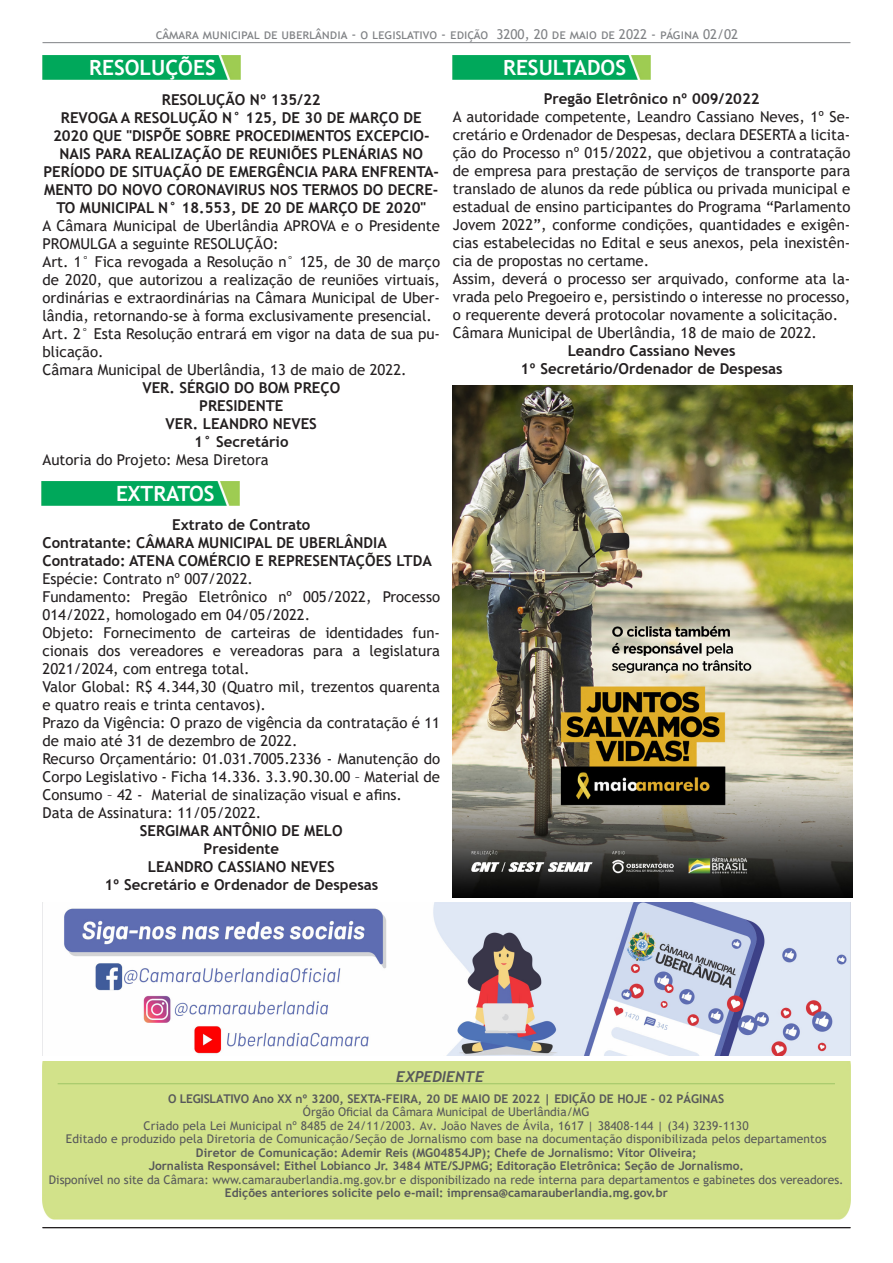
<style>
.page{position:relative;width:893px;height:1263px;background:#fff}
.page>*{position:absolute;margin:0;border:0;box-sizing:border-box;transform-origin:0 0}
.t1{font:700 21px "Trebuchet MS";color:#fff}
.t2{font:15px/18px "Trebuchet MS";color:#231f20}
.t3{font:700 15px/18px "Trebuchet MS";color:#231f20;text-align:center}
.t4{font:italic 700 15px "Trebuchet";color:#57585a}
.t5{font:13.5px "Trebuchet MS";color:#808285}
.t6{font:12px/13.5px "Trebuchet MS";letter-spacing:.01em;color:#57585a;text-align:center}
.t7{font:700 12px "Trebuchet MS";color:#57585a}
.s1{font-weight:700}
</style>
<div class="page">
<hr style="left:43px;top:42px;width:807px;height:1px;background:#808285">
<hr style="left:43px;top:1227px;width:807px;height:1px;background:#231f20">
<hr style="left:58px;top:1083px;width:777px;height:1px;background:#9ec566">
<img style="left:43px;top:55px;width:197px;height:24px">
<img style="left:41px;top:481px;width:198px;height:24px">
<img style="left:453px;top:55px;width:198px;height:24px">
<img style="left:64px;top:903px;width:786px;height:153px">
<img style="left:453px;top:386px;width:400px;height:511px">
<p class="t5" style="left:156px;top:26px;width:584px">câmara municipal de uberlândia - o legislativo - edição 3200, 20 de maio de 2022 - página 02/02</p>
<p class="t1" style="left:89px;top:55px;width:128px">RESOLUÇÕES</p>
<p class="t3" style="left:162px;top:91px;width:160px">RESOLUÇÃO Nº 135/22</p>
<p class="t3" style="left:43px;top:109px;width:397px">REVOGA A RESOLUÇÃO N° 125, DE 30 DE MARÇO DE 2020 QUE "DISPÕE SOBRE PROCEDIMENTOS EXCEPCIO-NAIS PARA REALIZAÇÃO DE REUNIÕES PLENÁRIAS NO PERÍODO DE SITUAÇÃO DE EMERGÊNCIA PARA ENFRENTA-MENTO DO NOVO CORONAVIRUS NOS TERMOS DO DECRE-TO MUNICIPAL N° 18.553, DE 20 DE MARÇO DE 2020"</p>
<p class="t2" style="left:43px;top:217px;width:399px">A Câmara Municipal de Uberlândia APROVA e o Presidente<br>PROMULGA a seguinte RESOLUÇÃO:</p>
<p class="t2" style="left:43px;top:253px;width:399px;text-align:justify">Art. 1° Fica revogada a Resolução n° 125, de 30 de março de 2020, que autorizou a realização de reuniões virtuais, ordinárias e extraordinárias na Câmara Municipal de Uber&shy;lândia, retornando-se à forma exclusivamente presencial.</p>
<p class="t2" style="left:43px;top:325px;width:399px">Art. 2° Esta Resolução entrará em vigor na data de sua pu&shy;blicação.</p>
<p class="t2" style="left:43px;top:361px;width:366px">Câmara Municipal de Uberlândia, 13 de maio de 2022.</p>
<p class="t3" style="left:142px;top:379px;width:199px">VER. SÉRGIO DO BOM PREÇO</p>
<p class="t3" style="left:199px;top:397px;width:86px">PRESIDENTE</p>
<p class="t3" style="left:166px;top:415px;width:153px">VER. LEANDRO NEVES</p>
<p class="t3" style="left:194px;top:433px;width:96px">1° Secretário</p>
<p class="t2" style="left:43px;top:451px;width:228px">Autoria do Projeto: Mesa Diretora</p>
<p class="t1" style="left:116px;top:481px;width:100px">EXTRATOS</p>
<p class="t3" style="left:172px;top:516px;width:140px">Extrato de Contrato</p>
<p class="t3" style="left:43px;top:534px;width:346px">Contratante: CÂMARA MUNICIPAL DE UBERLÂNDIA</p>
<p class="t3" style="left:43px;top:552px;width:391px">Contratado: ATENA COMÉRCIO E REPRESENTAÇÕES LTDA</p>
<p class="t2" style="left:43px;top:570px;width:212px">Espécie: Contrato nº 007/2022.</p>
<p class="t2" style="left:43px;top:588px;width:399px">Fundamento: Pregão Eletrônico nº 005/2022, Processo<br>014/2022, homologado em 04/05/2022.</p>
<p class="t2" style="left:43px;top:624px;width:399px;text-align:justify">Objeto: Fornecimento de carteiras de identidades fun&shy;cionais dos vereadores e vereadoras para a legislatura 2021/2024, com entrega total.</p>
<p class="t2" style="left:43px;top:678px;width:399px">Valor Global: R$ 4.344,30 (Quatro mil, trezentos quarenta e quatro reais e trinta centavos).</p>
<p class="t2" style="left:43px;top:714px;width:399px">Prazo da Vigência: O prazo de vigência da contratação é 11 de maio até 31 de dezembro de 2022.</p>
<p class="t2" style="left:43px;top:750px;width:399px;text-align:justify">Recurso Orçamentário: 01.031.7005.2336 - Manutenção do Corpo Legislativo - Ficha 14.336. 3.3.90.30.00 – Material de Consumo – 42 - Material de sinalização visual e afins.</p>
<p class="t2" style="left:43px;top:804px;width:220px">Data de Assinatura: 11/05/2022.</p>
<p class="t3" style="left:140px;top:822px;width:204px">SERGIMAR ANTÔNIO DE MELO</p>
<p class="t3" style="left:204px;top:840px;width:77px">Presidente</p>
<p class="t3" style="left:148px;top:858px;width:189px">LEANDRO CASSIANO NEVES</p>
<p class="t3" style="left:104px;top:876px;width:275px">1º Secretário e Ordenador de Despesas</p>
<p class="t1" style="left:503px;top:55px;width:124px">RESULTADOS</p>
<p class="t3" style="left:544px;top:90px;width:217px">Pregão Eletrônico nº 009/2022</p>
<p class="t2" style="left:453px;top:108px;width:399px;text-align:justify">A autoridade competente, Leandro Cassiano Neves, 1º Se&shy;cretário e Ordenador de Despesas, declara DESERTA a licita&shy;ção do Processo nº 015/2022, que objetivou a contratação de empresa para prestação de serviços de transporte para translado de alunos da rede pública ou privada municipal e estadual de ensino participantes do Programa “Parlamento Jovem 2022”, conforme condições, quantidades e exigên&shy;cias estabelecidas no Edital e seus anexos, pela inexistên&shy;cia de propostas no certame.</p>
<p class="t2" style="left:453px;top:270px;width:399px;text-align:justify">Assim, deverá o processo ser arquivado, conforme ata la&shy;vrada pelo Pregoeiro e, persistindo o interesse no processo, o requerente deverá protocolar novamente a solicitação.</p>
<p class="t2" style="left:453px;top:324px;width:366px">Câmara Municipal de Uberlândia, 18 de maio de 2022.</p>
<p class="t3" style="left:568px;top:342px;width:169px">Leandro Cassiano Neves</p>
<p class="t3" style="left:521px;top:360px;width:264px">1º Secretário/Ordenador de Despesas</p>
<p class="t4" style="left:396px;top:1067px;width:90px">EXPEDIENTE</p>
<p class="t7" style="left:168px;top:1091px;width:557px">O LEGISLATIVO Ano XX nº 3200, SEXTA-FEIRA, 20 DE MAIO DE 2022 | EDIÇÃO DE HOJE - 02 PÁGINAS</p>
<p class="t6" style="left:303px;top:1105px;width:288px">Órgão Oficial da Câmara Municipal de Uberlândia/MG</p>
<p class="t6" style="left:144px;top:1118px;width:606px">Criado pela Lei Municipal nº 8485 de 24/11/2003. Av. João Naves de Ávila, 1617 | 38408-144 | (34) 3239-1130</p>
<p class="t6" style="left:66px;top:1132px;width:762px">Editado e produzido pela Diretoria de Comunicação/Seção de Jornalismo com base na documentação disponibilizada pelos departamentos</p>
<p class="t7" style="left:196px;top:1145px;width:502px">Diretor de Comunicação: Ademir Reis (MG04854JP); Chefe de Jornalismo: Vítor Oliveira;</p>
<p class="t7" style="left:149px;top:1158px;width:597px">Jornalista Responsável: Eithel Lobianco Jr. 3484 MTE/SJPMG; Editoração Eletrônica: Seção de Jornalismo.</p>
<p class="t6" style="left:49px;top:1172px;width:796px">Disponível no site da Câmara: www.camarauberlandia.mg.gov.br e disponibilizado na rede interna para departamentos e gabinetes dos vereadores.<br><span class="s1">Edições anteriores solicite pelo e-mail: imprensa@camarauberlandia.mg.gov.br</span></p>
</div>
